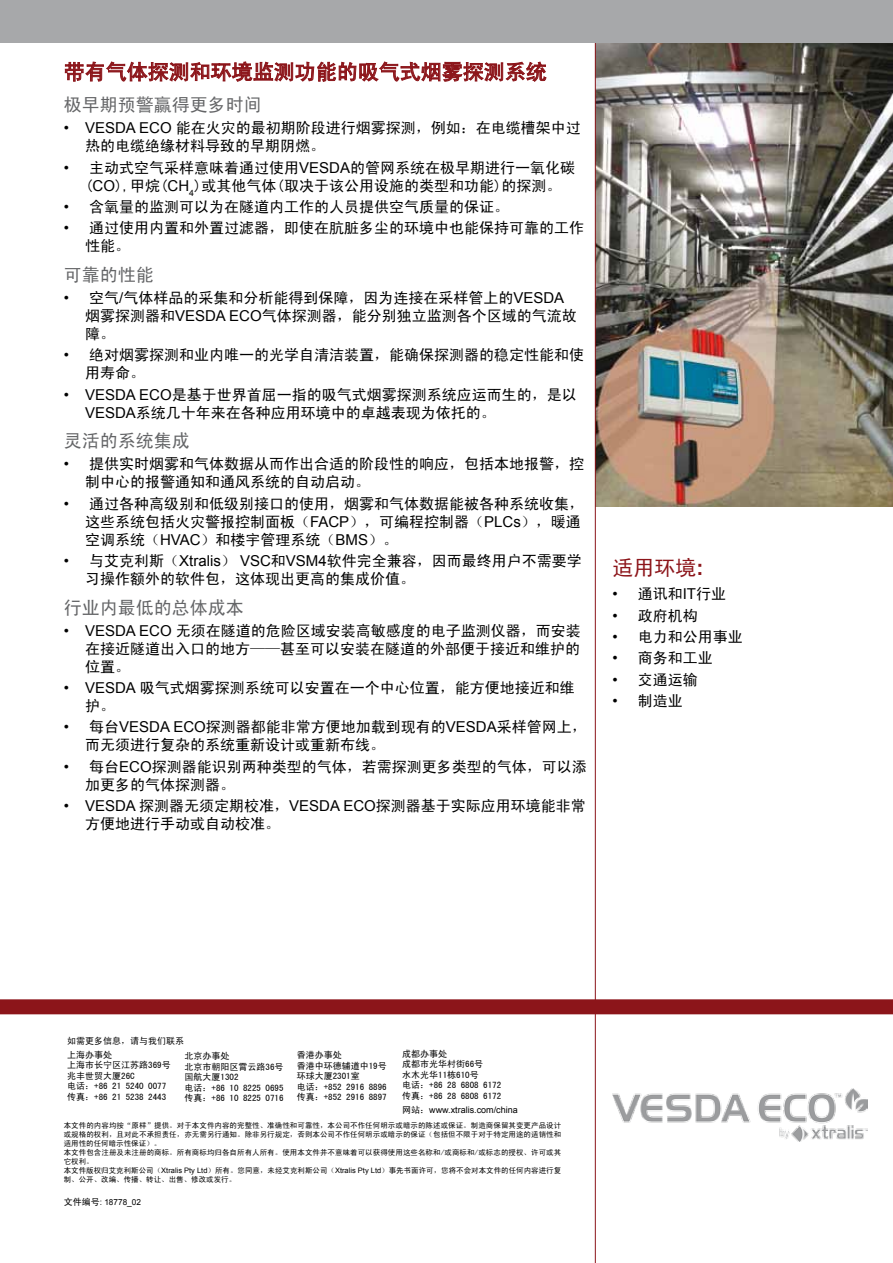
<style>
.page{position:relative;width:893px;height:1263px;background:#fff}
.page>*{position:absolute;margin:0;border:0;box-sizing:border-box;transform-origin:0 0}
.t1{font:21px "Sim Hei";color:#8c151a}
.t2{font:18px "Sim Hei";color:#646567}
.t3{font:15px/18px "Sim Hei";color:#000}
.t4{font:9px/10.5px "Sim Hei";color:#000}
.t5{font:9px "Arial";color:#000}
.t6{font:8.25px "Arial";color:#000}
.t7{font:7.5px/9px "Sim Hei";letter-spacing:.005em;color:#000}
.s1{font-family:"Arial"}
.s2{font-family:"Arial";font-weight:700}
.s3{font-family:"Sim Hei"}
.s4{font-family:"Sim Hei";font-size:9px}
</style>
<div class="page">
<img style="left:596px;top:43px;width:297px;height:463px">
<hr style="left:595px;top:20px;width:1px;height:1243px;background:#8c151a">
<div style="left:0;top:999px;width:893px;height:15px;background:#8c151a"></div>
<svg style="left:65px;top:61px;width:481px;height:21px"></svg>
<div style="left:0;top:0;width:893px;height:43px;background:#a7a8aa"></div>
<img style="left:612px;top:1089px;width:255px;height:52px">
<h1 class="t1" style="left:64px;top:61px;width:485px">带有气体探测和环境监测功能的吸气式烟雾探测系统</h1>
<p class="t2" style="left:64px;top:96px;width:199px">极早期预警赢得更多时间</p>
<p class="t3" style="left:85px;top:119px;width:497px;text-indent:-21px"><span class="s1">• VESDA ECO</span> 能在火灾的最初期阶段进行烟雾探测，例如：在电缆槽架中过热的电缆绝缘材料导致的早期阴燃。</p>
<p class="t3" style="left:64px;top:158px;width:513px;text-align:center"><span class="s1">•</span> 主动式空气采样意味着通过使用<span class="s1">VESDA</span>的管网系统在极早期进行一氧化碳(<span class="s1">CO</span>),甲烷(<span class="s1">CH</span><sub>4</sub>)或其他气体(取决于该公用设施的类型和功能)的探测。</p>
<p class="t3" style="left:64px;top:198px;width:447px"><span class="s1">•</span> 含氧量的监测可以为在隧道内工作的人员提供空气质量的保证。</p>
<p class="t3" style="left:85px;top:219px;width:501px;text-indent:-21px"><span class="s1">•</span> 通过使用内置和外置过滤器，即使在肮脏多尘的环境中也能保持可靠的工作性能。</p>
<p class="t2" style="left:64px;top:266px;width:91px">可靠的性能</p>
<p class="t3" style="left:85px;top:288px;width:493px;text-indent:-21px"><span class="s1">•</span> 空气<span class="s1">/</span>气体样品的采集和分析能得到保障，因为连接在采样管上的<span class="s1">VESDA</span>烟雾探测器和<span class="s1">VESDA ECO</span>气体探测器，能分别独立监测各个区域的气流故障。</p>
<p class="t3" style="left:85px;top:346px;width:501px;text-indent:-21px"><span class="s1">•</span> 绝对烟雾探测和业内唯一的光学自清洁装置，能确保探测器的稳定性能和使用寿命。</p>
<p class="t3" style="left:85px;top:385px;width:493px;text-indent:-21px"><span class="s1">• VESDA ECO</span>是基于世界首屈一指的吸气式烟雾探测系统应运而生的，是以<br><span class="s1">VESDA</span>系统几十年来在各种应用环境中的卓越表现为依托的。</p>
<p class="t2" style="left:64px;top:432px;width:127px">灵活的系统集成</p>
<p class="t3" style="left:85px;top:455px;width:501px;text-indent:-21px"><span class="s1">•</span> 提供实时烟雾和气体数据从而作出合适的阶段性的响应，包括本地报警，控制中心的报警通知和通风系统的自动启动。</p>
<p class="t3" style="left:85px;top:494px;width:501px;text-indent:-21px"><span class="s1">•</span> 通过各种高级别和低级别接口的使用，烟雾和气体数据能被各种系统收集，这些系统包括火灾警报控制面板（<span class="s1">FACP</span>），可编程控制器（<span class="s1">PLCs</span>），暖通空调系统（<span class="s1">HVAC</span>）和楼宇管理系统（<span class="s1">BMS</span>）。</p>
<p class="t3" style="left:85px;top:552px;width:498px;text-indent:-21px"><span class="s1">•</span> 与艾克利斯（<span class="s1">Xtralis</span>） <span class="s1">VSC</span>和<span class="s1">VSM4</span>软件完全兼容，因而最终用户不需要学习操作额外的软件包，这体现出更高的集成价值。</p>
<p class="t2" style="left:64px;top:598px;width:181px">行业内最低的总体成本</p>
<p class="t3" style="left:85px;top:621px;width:497px;text-align:justify;text-indent:-21px"><span class="s1">• VESDA ECO</span> 无须在隧道的危险区域安装高敏感度的电子监测仪器，而安装在接近隧道出入口的地方——甚至可以安装在隧道的外部便于接近和维护的位置。</p>
<p class="t3" style="left:85px;top:679px;width:491px;text-indent:-21px"><span class="s1">• VESDA</span> 吸气式烟雾探测系统可以安置在一个中心位置，能方便地接近和维护。</p>
<p class="t3" style="left:85px;top:718px;width:503px;text-indent:-21px"><span class="s1">•</span> 每台<span class="s1">VESDA ECO</span>探测器都能非常方便地加载到现有的<span class="s1">VESDA</span>采样管网上，而无须进行复杂的系统重新设计或重新布线。</p>
<p class="t3" style="left:85px;top:757px;width:503px;text-indent:-21px"><span class="s1">•</span> 每台<span class="s1">ECO</span>探测器能识别两种类型的气体，若需探测更多类型的气体，可以添加更多的气体探测器。</p>
<p class="t3" style="left:85px;top:797px;width:502px;text-indent:-21px"><span class="s1">• VESDA</span> 探测器无须定期校准，<span class="s1">VESDA ECO</span>探测器基于实际应用环境能非常方便地进行手动或自动校准。</p>
<h1 class="t1" style="left:612px;top:557px;width:92px">适用环境<span class="s2">:</span></h1>
<p class="t3" style="left:612px;top:585px;width:115px"><span class="s1">•</span> 通讯和<span class="s1">IT</span>行业</p>
<p class="t3" style="left:612px;top:606px;width:87px"><span class="s1">•</span> 政府机构</p>
<p class="t3" style="left:612px;top:628px;width:132px"><span class="s1">•</span> 电力和公用事业</p>
<p class="t3" style="left:612px;top:649px;width:102px"><span class="s1">•</span> 商务和工业</p>
<p class="t3" style="left:612px;top:670px;width:87px"><span class="s1">•</span> 交通运输</p>
<p class="t3" style="left:612px;top:692px;width:72px"><span class="s1">•</span> 制造业</p>
<p class="t4" style="left:67px;top:1035px;width:118px">如需更多信息，请与我们联系</p>
<p class="t4" style="left:67px;top:1049px;width:105px">上海办事处<br>上海市长宁区江苏路369号兆丰世贸大厦26C<br>电话：+86 21 5240 0077传真：+86 21 5238 2443</p>
<p class="t4" style="left:185px;top:1051px;width:100px">北京办事处<br>北京市朝阳区霄云路36号国航大厦1302<br>电话：+86 10 8225 0695传真：+86 10 8225 0716</p>
<p class="t4" style="left:297px;top:1050px;width:91px">香港办事处<br>香港中环德辅道中19号环球大厦2301室<br>电话：+852 2916 8896传真：+852 2916 8897</p>
<p class="t4" style="left:402px;top:1048px;width:100px">成都办事处<br>成都市光华村街66号<br>水木光华11栋610号<br>电话：+86 28 6808 6172传真：+86 28 6808 6172</p>
<p class="t7" style="left:64px;top:1121px;width:499px">本文件的内容均按“原样”提供。对于本文件内容的完整性、准确性和可靠性，本公司不作任何明示或暗示的陈述或保证。制造商保留其变更产品设计或规格的权利，且对此不承担责任，亦无需另行通知。除非另行规定，否则本公司不作任何明示或暗示的保证（包括但不限于对于特定用途的适销性和适用性的任何暗示性保证）。<br>本文件包含注册及未注册的商标。所有商标均归各自所有人所有。使用本文件并不意味着可以获得使用这些名称和/或商标和/或标志的授权、许可或其它权利。<br>本文件版权归艾克利斯公司（<span class="s1">Xtralis Pty Ltd</span>）所有。您同意，未经艾克利斯公司（<span class="s1">Xtralis Pty Ltd</span>）事先书面许可，您将不会对本文件的任何内容进行复制、公开、改编、传播、转让、出售、修改或发行。</p>
<p class="t5" style="left:402px;top:1104px;width:117px"><span class="s3">网站：</span>www.xtralis.com/china</p>
<p class="t6" style="left:64px;top:1197px;width:79px"><span class="s4">文件编号</span>: 18778_02</p>
</div>
